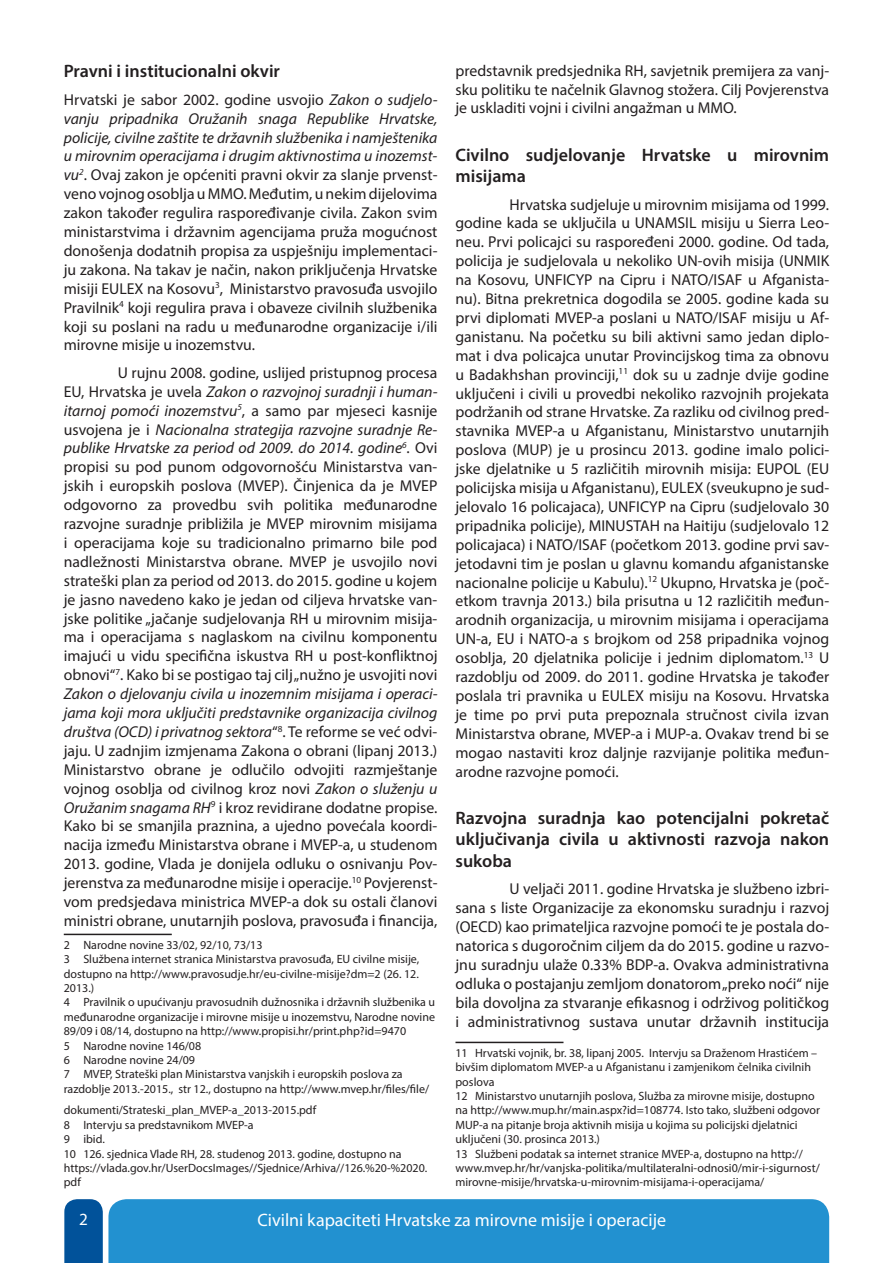
<style>
.page{position:relative;width:893px;height:1263px;background:#fff}
.page>*{position:absolute;margin:0;border:0;box-sizing:border-box;transform-origin:0 0}
.t1{font:600 18px/21.6px "Myriad Pro";color:#231f20}
.t2{font:18px "Myriad Pro";color:#fff}
.t3{font:17.1px "Myriad Pro";color:#fff}
.t4{font:15.75px/18.9px "Myriad Pro";color:#231f20;text-align:justify}
.t5{font:12px/14.4px "Myriad Pro";color:#231f20}
.s1{font-style:italic}
</style>
<div class="page">
<svg style="left:64px;top:1199px;width:39px;height:64px"></svg>
<div style="left:108px;top:1199px;width:721px;height:64px;background:#2291d0"></div>
<hr style="left:64px;top:934px;width:108px;height:1px;background:#231f20">
<hr style="left:455px;top:1042px;width:108px;height:1px;background:#231f20">
<p class="t1" style="left:64px;top:60px;width:218px">Pravni i institucionalni okvir</p>
<p class="t4" style="left:64px;top:90px;width:375px">Hrvatski je sabor 2002. godine usvojio <span class="s1">Zakon o sudjelo&shy;vanju pripadnika Oružanih snaga Republike Hrvatske, policije, civilne zaštite te državnih službenika i namještenika u mirovnim operacijama i drugim aktivnostima u inozemst&shy;vu</span><sup>2</sup>. Ovaj zakon je općeniti pravni okvir za slanje prvenst&shy;veno vojnog osoblja u MMO. Međutim, u nekim dijelovima zakon također regulira raspoređivanje civila. Zakon svim ministarstvima i državnim agencijama pruža mogućnost donošenja dodatnih propisa za uspješniju implementaci&shy;ju zakona. Na takav je način, nakon priključenja Hrvatske misiji EULEX na Kosovu<sup>3</sup>, Ministarstvo pravosuđa usvojilo Pravilnik<sup>4</sup> koji regulira prava i obaveze civilnih službenika koji su poslani na radu u međunarodne organizacije i/ili mirovne misije u inozemstvu.</p>
<p class="t4" style="left:64px;top:363px;width:375px;text-indent:54px">U rujnu 2008. godine, uslijed pristupnog procesa EU, Hrvatska je uvela <span class="s1">Zakon o razvojnoj suradnji i human&shy;itarnoj pomoći inozemstvu</span><sup>5</sup>, a samo par mjeseci kasnije usvojena je i <span class="s1">Nacionalna strategija razvojne suradnje Re&shy;publike Hrvatske za period od 2009. do 2014. godine</span><sup>6</sup>. Ovi propisi su pod punom odgovornošću Ministarstva van&shy;jskih i europskih poslova (MVEP). Činjenica da je MVEP odgovorno za provedbu svih politika međunarodne razvojne suradnje približila je MVEP mirovnim misijama i operacijama koje su tradicionalno primarno bile pod nadležnosti Ministarstva obrane. MVEP je usvojilo novi strateški plan za period od 2013. do 2015. godine u kojem je jasno navedeno kako je jedan od ciljeva hrvatske van&shy;jske politike „jačanje sudjelovanja RH u mirovnim misija&shy;ma i operacijama s naglaskom na civilnu komponentu imajući u vidu specifična iskustva RH u post-konfliktnoj obnovi“<sup>7</sup>. Kako bi se postigao taj cilj „nužno je usvojiti novi <span class="s1">Zakon o djelovanju civila u inozemnim misijama i operaci&shy;jama koji mora uključiti predstavnike organizacija civilnog društva (OCD) i privatnog sektora</span>“<sup>8</sup>. Te reforme se već odvi&shy;jaju. U zadnjim izmjenama Zakona o obrani (lipanj 2013.)<br>Ministarstvo obrane je odlučilo odvojiti razmještanje vojnog osoblja od civilnog kroz novi <span class="s1">Zakon o služenju u Oružanim snagama RH</span><sup>9</sup> i kroz revidirane dodatne propise.<br>Kako bi se smanjila praznina, a ujedno povećala koordi&shy;nacija između Ministarstva obrane i MVEP-a, u studenom 2013. godine, Vlada je donijela odluku o osnivanju Pov&shy;jerenstva za međunarodne misije i operacije.<sup>10</sup> Povjerenst&shy;vom predsjedava ministrica MVEP-a dok su ostali članovi ministri obrane, unutarnjih poslova, pravosuđa i financija,</p>
<p class="t5" style="left:64px;top:937px;width:373px">2 Narodne novine 33/02, 92/10, 73/13<br>3 Službena internet stranica Ministarstva pravosuđa, EU civilne misije, dostupno na http://www.pravosudje.hr/eu-civilne-misije?dm=2 (26. 12.<br>2013.)<br>4 Pravilnik o upućivanju pravosudnih dužnosnika i državnih službenika u međunarodne organizacije i mirovne misije u inozemstvu, Narodne novine 89/09 i 08/14, dostupno na http://www.propisi.hr/print.php?id=9470<br>5 Narodne novine 146/08<br>6 Narodne novine 24/09<br>7 MVEP, Strateški plan Ministarstva vanjskih i europskih poslova za razdoblje 2013.-2015., str 12., dostupno na http://www.mvep.hr/files/file/</p>
<p class="t5" style="left:64px;top:1103px;width:365px">dokumenti/Strateski_plan_MVEP-a_2013-2015.pdf<br>8 Intervju sa predstavnikom MVEP-a<br>9 ibid.<br>10 126. sjednica Vlade RH, 28. studenog 2013. godine, dostupno na https://vlada.gov.hr/UserDocsImages//Sjednice/Arhiva//126.%20-%2020. pdf</p>
<p class="t4" style="left:455px;top:61px;width:375px">predstavnik predsjednika RH, savjetnik premijera za vanj&shy;sku politiku te načelnik Glavnog stožera. Cilj Povjerenstva je uskladiti vojni i civilni angažman u MMO.</p>
<p class="t1" style="left:455px;top:143px;width:375px">Civilno sudjelovanje Hrvatske u mirovnim misijama</p>
<p class="t4" style="left:455px;top:195px;width:375px;text-indent:54px">Hrvatska sudjeluje u mirovnim misijama od 1999. godine kada se uključila u UNAMSIL misiju u Sierra Leo&shy;neu. Prvi policajci su raspoređeni 2000. godine. Od tada, policija je sudjelovala u nekoliko UN-ovih misija (UNMIK na Kosovu, UNFICYP na Cipru i NATO/ISAF u Afganista&shy;nu). Bitna prekretnica dogodila se 2005. godine kada su prvi diplomati MVEP-a poslani u NATO/ISAF misiju u Af&shy;ganistanu. Na početku su bili aktivni samo jedan diplo&shy;mat i dva policajca unutar Provincijskog tima za obnovu u Badakhshan provinciji,<sup>11</sup> dok su u zadnje dvije godine uključeni i civili u provedbi nekoliko razvojnih projekata podržanih od strane Hrvatske. Za razliku od civilnog pred&shy;stavnika MVEP-a u Afganistanu, Ministarstvo unutarnjih poslova (MUP) je u prosincu 2013. godine imalo polici&shy;jske djelatnike u 5 različitih mirovnih misija: EUPOL (EU policijska misija u Afganistanu), EULEX (sveukupno je sud&shy;jelovalo 16 policajaca), UNFICYP na Cipru (sudjelovalo 30 pripadnika policije), MINUSTAH na Haitiju (sudjelovalo 12 policajaca) i NATO/ISAF (početkom 2013. godine prvi sav&shy;jetodavni tim je poslan u glavnu komandu afganistanske nacionalne policije u Kabulu).<sup>12</sup> Ukupno, Hrvatska je (poč&shy;etkom travnja 2013.) bila prisutna u 12 različitih međun&shy;arodnih organizacija, u mirovnim misijama i operacijama UN-a, EU i NATO-a s brojkom od 258 pripadnika vojnog osoblja, 20 djelatnika policije i jednim diplomatom.<sup>13</sup> U razdoblju od 2009. do 2011. godine Hrvatska je također poslala tri pravnika u EULEX misiju na Kosovu. Hrvatska je time po prvi puta prepoznala stručnost civila izvan Ministarstva obrane, MVEP-a i MUP-a. Ovakav trend bi se mogao nastaviti kroz daljnje razvijanje politika međun&shy;arodne razvojne pomoći.</p>
<p class="t1" style="left:455px;top:806px;width:375px;text-align:justify">Razvojna suradnja kao potencijalni pokretač uključivanja civila u aktivnosti razvoja nakon sukoba</p>
<p class="t4" style="left:455px;top:879px;width:375px;text-indent:54px">U veljači 2011. godine Hrvatska je službeno izbri&shy;sana s liste Organizacije za ekonomsku suradnju i razvoj (OECD) kao primateljica razvojne pomoći te je postala do&shy;natorica s dugoročnim ciljem da do 2015. godine u razvo&shy;jnu suradnju ulaže 0.33% BDP-a. Ovakva administrativna odluka o postajanju zemljom donatorom „preko noći“ nije bila dovoljna za stvaranje efikasnog i održivog političkog i administrativnog sustava unutar državnih institucija</p>
<p class="t5" style="left:455px;top:1045px;width:366px">11 Hrvatski vojnik, br. 38, lipanj 2005. Intervju sa Draženom Hrastićem – bivšim diplomatom MVEP-a u Afganistanu i zamjenikom čelnika civilnih poslova<br>12 Ministarstvo unutarnjih poslova, Služba za mirovne misije, dostupno na http://www.mup.hr/main.aspx?id=108774. Isto tako, službeni odgovor MUP-a na pitanje broja aktivnih misija u kojima su policijski djelatnici uključeni (30. prosinca 2013.)<br>13 Službeni podatak sa internet stranice MVEP-a, dostupno na http:// www.mvep.hr/hr/vanjska-politika/multilateralni-odnosi0/mir-i-sigurnost/ mirovne-misije/hrvatska-u-mirovnim-misijama-i-operacijama/</p>
<p class="t3" style="left:79px;top:1209px;width:10px">2</p>
<p class="t2" style="left:258px;top:1208px;width:410px">Civilni kapaciteti Hrvatske za mirovne misije i operacije</p>
</div>
